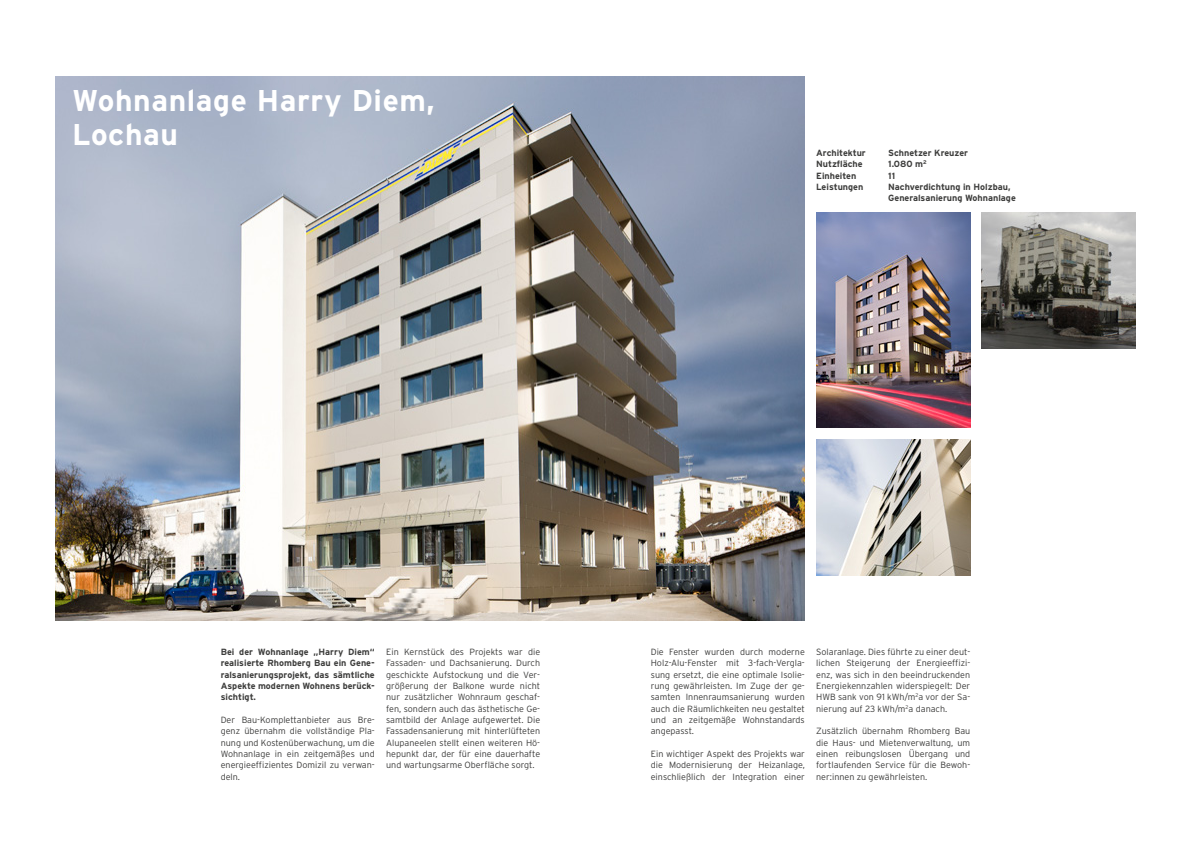
<style>
.page{position:relative;width:1191px;height:842px;background:#fff}
.page>*{position:absolute;margin:0;border:0;box-sizing:border-box;transform-origin:0 0}
.t1{font:700 30px/34px "Interstate";letter-spacing:.02em;color:#fff}
.t2{font:300 9px/11.3px "Interstate";color:#3c3c3b;text-align:justify}
.t3{font:700 9px/11.3px "Interstate";color:#3c3c3b;text-align:justify}
</style>
<div class="page">
<img style="left:55px;top:77px;width:750px;height:544px">
<img style="left:816px;top:212px;width:154px;height:216px">
<img style="left:981px;top:212px;width:154px;height:136px">
<img style="left:816px;top:439px;width:154px;height:136px">
<h1 class="t1" style="left:72px;top:83px;width:364px">Wohnanlage Harry Diem,<br>Lochau</h1>
<p class="t3" style="left:816px;top:147px;width:51px">Architektur</p>
<p class="t3" style="left:888px;top:147px;width:81px">Schnetzer Kreuzer</p>
<p class="t3" style="left:816px;top:158px;width:48px">Nutzfläche</p>
<p class="t3" style="left:888px;top:158px;width:40px">1.080 m<sup>2</sup></p>
<p class="t3" style="left:816px;top:170px;width:42px">Einheiten</p>
<p class="t3" style="left:888px;top:170px;width:8px">11</p>
<p class="t3" style="left:816px;top:181px;width:49px">Leistungen</p>
<p class="t3" style="left:888px;top:181px;width:129px">Nachverdichtung in Holzbau,<br>Generalsanierung Wohnanlage</p>
<p class="t3" style="left:221px;top:646px;width:156px">Bei der Wohnanlage „Harry Diem“ realisierte Rhomberg Bau ein Gene&shy;ralsanierungsprojekt, das sämtliche Aspekte modernen Wohnens berück&shy;sichtigt.</p>
<p class="t2" style="left:221px;top:714px;width:156px">Der Bau-Komplettanbieter aus Bre&shy;genz übernahm die vollständige Pla&shy;nung und Kostenüberwachung, um die Wohnanlage in ein zeitgemäßes und energieeffizientes Domizil zu verwan&shy;deln.</p>
<p class="t2" style="left:386px;top:646px;width:156px">Ein Kernstück des Projekts war die Fassaden- und Dachsanierung. Durch geschickte Aufstockung und die Ver&shy;größerung der Balkone wurde nicht nur zusätzlicher Wohnraum geschaf&shy;fen, sondern auch das ästhetische Ge&shy;samtbild der Anlage aufgewertet. Die Fassadensanierung mit hinterlüfteten Alupaneelen stellt einen weiteren Hö&shy;hepunkt dar, der für eine dauerhafte und wartungsarme Oberfläche sorgt.</p>
<p class="t2" style="left:651px;top:646px;width:156px">Die Fenster wurden durch moderne Holz-Alu-Fenster mit 3-fach-Vergla&shy;sung ersetzt, die eine optimale Isolie&shy;rung gewährleisten. Im Zuge der ge&shy;samten Innenraumsanierung wurden auch die Räumlichkeiten neu gestaltet und an zeitgemäße Wohnstandards angepasst.</p>
<p class="t2" style="left:651px;top:748px;width:156px">Ein wichtiger Aspekt des Projekts war die Modernisierung der Heizanlage, einschließlich der Integration einer</p>
<p class="t2" style="left:816px;top:646px;width:156px">Solaranlage. Dies führte zu einer deut&shy;lichen Steigerung der Energieeffizi&shy;enz, was sich in den beeindruckenden Energiekennzahlen widerspiegelt: Der HWB sank von 91 kWh/m<sup>2</sup>a vor der Sa&shy;nierung auf 23 kWh/m<sup>2</sup>a danach.</p>
<p class="t2" style="left:816px;top:725px;width:156px">Zusätzlich übernahm Rhomberg Bau die Haus- und Mietenverwaltung, um einen reibungslosen Übergang und fortlaufenden Service für die Bewoh&shy;ner:innen zu gewährleisten.</p>
</div>
